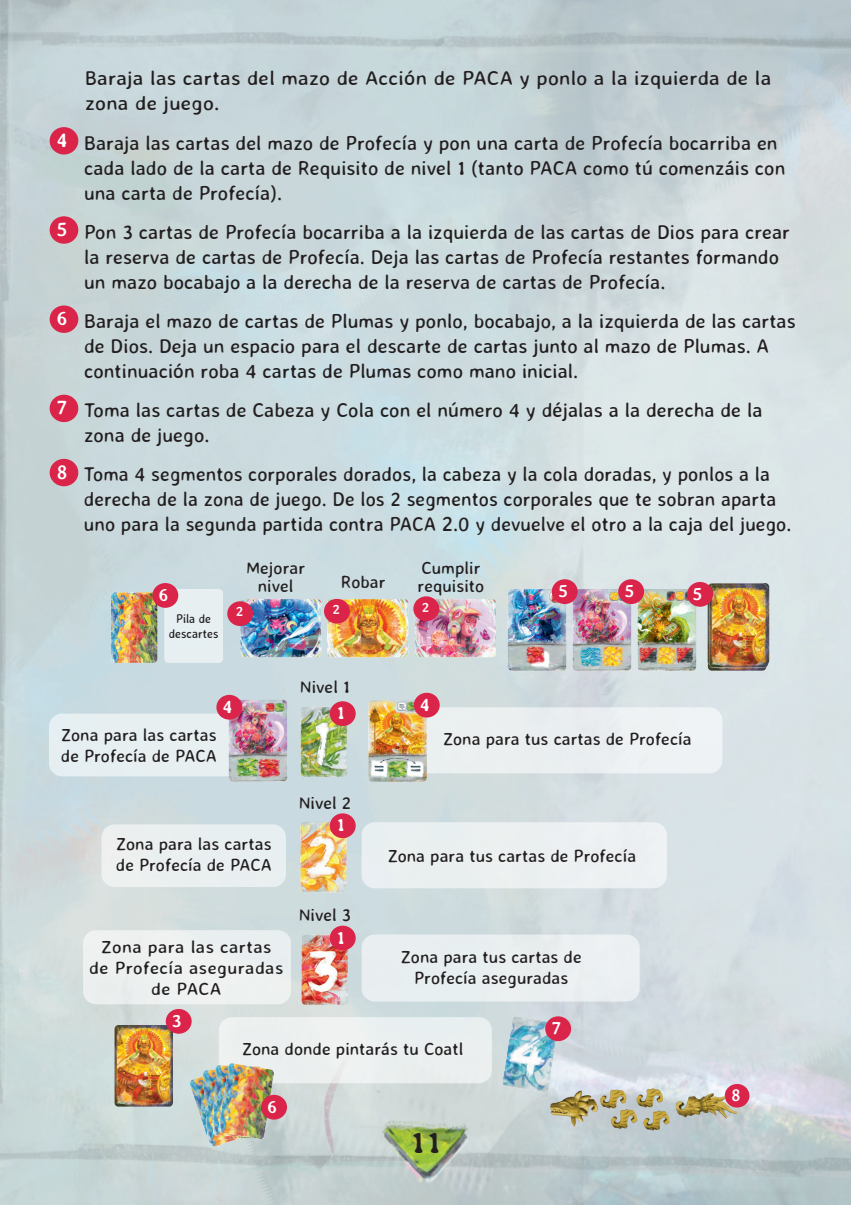
<style>
.page{position:relative;width:851px;height:1205px;background:#fff}
.page>*{position:absolute;margin:0;border:0;box-sizing:border-box;transform-origin:0 0}
.t1{font:700 30px "Averia";color:#231f20}
.t2{font:20px/25px "Averia Sans Libre";color:#231f20}
.t3{font:700 18px "Averia";color:#fff}
.t4{font:17.5px/21px "Averia Sans Libre";color:#231f20}
.t5{font:17.5px/21px "Averia Sans Libre";letter-spacing:.02em;color:#231f20;text-align:center;scale:1.05 1}
.t6{font:700 17px "Averia";color:#fff}
.t7{font:700 13.75px "Averia";color:#fff}
.t8{font:700 13.5px "Averia";color:#fff}
.t9{font:12.5px/15px "Averia Sans Libre";color:#231f20;text-align:center;scale:.95 1}
.s1{font-family:"Averia";font-weight:700;font-size:19.75px;color:#fff}
.s2{font-size:21.25px}
</style>
<div class="page">
<img style="left:0;top:0;width:850px;height:1205px">
<div style="left:50px;top:127px;width:28px;height:27px;background:#da244a;border-radius:50%"></div>
<div style="left:50px;top:216px;width:28px;height:28px;background:#da244a;border-radius:50%"></div>
<div style="left:50px;top:305px;width:28px;height:28px;background:#da244a;border-radius:50%"></div>
<div style="left:50px;top:395px;width:28px;height:27px;background:#da244a;border-radius:50%"></div>
<div style="left:50px;top:459px;width:28px;height:27px;background:#da244a;border-radius:50%"></div>
<div style="left:49px;top:714px;width:203px;height:62px;background:#e7eff1;border-radius:13px"></div>
<img style="left:229px;top:700px;width:61px;height:84px">
<img style="left:507px;top:589px;width:192px;height:84px">
<img style="left:707px;top:583px;width:65px;height:90px">
<img style="left:114px;top:1025px;width:62px;height:84px">
<img style="left:300px;top:706px;width:50px;height:74px">
<img style="left:300px;top:822px;width:50px;height:73px">
<img style="left:301px;top:934px;width:50px;height:74px">
<img style="left:240px;top:599px;width:259px;height:61px">
<img style="left:111px;top:592px;width:49px;height:74px">
<div style="left:164px;top:589px;width:59px;height:74px;background:#e7eff1;border-radius:4px"></div>
<img style="left:502px;top:1016px;width:56px;height:76px">
<div style="left:219px;top:1017px;width:273px;height:66px;background:#ebefef;border-radius:13px"></div>
<div style="left:417px;top:707px;width:305px;height:66px;background:#eceff0;border-radius:13px"></div>
<div style="left:361px;top:822px;width:305px;height:66px;background:#ebeff0;border-radius:13px"></div>
<div style="left:101px;top:824px;width:185px;height:63px;background:#eaeff0;border-radius:13px"></div>
<div style="left:83px;top:930px;width:208px;height:74px;background:#edf1f0;border-radius:13px"></div>
<div style="left:361px;top:934px;width:278px;height:67px;background:#e9eff0;border-radius:13px"></div>
<div style="left:330px;top:701px;width:25px;height:25px;background:#da244a;border-radius:50%"></div>
<div style="left:330px;top:813px;width:25px;height:25px;background:#da244a;border-radius:50%"></div>
<div style="left:330px;top:925px;width:25px;height:25px;background:#da244a;border-radius:50%"></div>
<div style="left:545px;top:1016px;width:26px;height:25px;background:#da244a;border-radius:50%"></div>
<div style="left:227px;top:601px;width:26px;height:25px;background:#da244a;border-radius:50%"></div>
<div style="left:324px;top:599px;width:26px;height:25px;background:#da244a;border-radius:50%"></div>
<div style="left:413px;top:596px;width:26px;height:25px;background:#da244a;border-radius:50%"></div>
<div style="left:216px;top:695px;width:26px;height:24px;background:#da244a;border-radius:50%"></div>
<img style="left:529px;top:1082px;width:229px;height:56px">
<div style="left:687px;top:582px;width:26px;height:25px;background:#da244a;border-radius:50%"></div>
<div style="left:166px;top:1009px;width:26px;height:25px;background:#da244a;border-radius:50%"></div>
<div style="left:618px;top:579px;width:26px;height:25px;background:#da244a;border-radius:50%"></div>
<div style="left:551px;top:579px;width:26px;height:25px;background:#da244a;border-radius:50%"></div>
<div style="left:152px;top:583px;width:26px;height:25px;background:#da244a;border-radius:50%"></div>
<img style="left:368px;top:700px;width:61px;height:85px">
<div style="left:414px;top:693px;width:25px;height:24px;background:#da244a;border-radius:50%"></div>
<img style="left:189px;top:1063px;width:85px;height:84px">
<div style="left:261px;top:1095px;width:26px;height:24px;background:#da244a;border-radius:50%"></div>
<p class="t2" style="left:85px;top:66px;width:687px">Baraja las cartas del mazo de Acción de PACA y ponlo a la izquierda de la zona de juego.</p>
<p class="t2" style="left:84px;top:130px;width:702px;text-indent:-28px"><span class="s1">4</span> Baraja las cartas del mazo de Profecía y pon una carta de Profecía bocarriba en cada lado de la carta de Requisito de nivel 1 (tanto PACA como tú comenzáis con una carta de Profecía).</p>
<p class="t2" style="left:84px;top:219px;width:707px;text-indent:-27px"><span class="s1">5</span> Pon 3 cartas de Profecía bocarriba a la izquierda de las cartas de Dios para crear la reserva de cartas de Profecía. Deja las cartas de Profecía restantes formando un mazo bocabajo a la derecha de la reserva de cartas de Profecía.</p>
<p class="t2" style="left:84px;top:308px;width:713px;text-indent:-28px"><span class="s1">6</span> Baraja el mazo de cartas de Plumas y ponlo, bocabajo, a la izquierda de las cartas de Dios. Deja un espacio para el descarte de cartas junto al mazo de Plumas. A continuación roba 4 cartas de Plumas como mano inicial.</p>
<p class="t2" style="left:84px;top:397px;width:680px;text-indent:-27px"><span class="s1">7</span> Toma las cartas de Cabeza y Cola con el número 4 y déjalas a la derecha de la zona de juego.</p>
<p class="t2" style="left:84px;top:461px;width:708px;text-indent:-27px"><span class="s1">8</span> Toma 4 segmentos corporales dorados, la cabeza y la cola doradas, y ponlos a la derecha de la zona de juego. De los 2 segmentos corporales que te sobran aparta uno para la segunda partida contra PACA <span class="s2">2</span>.0 y devuelve el otro a la caja del juego.</p>
<p class="t4" style="left:417px;top:559px;width:68px;line-height:17.5px">Cumplir requisito</p>
<p class="t4" style="left:246px;top:559px;width:61px;line-height:17.5px;text-align:center">Mejorar nivel</p>
<p class="t4" style="left:341px;top:571px;width:46px">Robar</p>
<p class="t3" style="left:158px;top:585px;width:12px">6</p>
<p class="t3" style="left:558px;top:581px;width:12px">5</p>
<p class="t3" style="left:624px;top:581px;width:12px">5</p>
<p class="t7" style="left:236px;top:603px;width:9px">2</p>
<p class="t8" style="left:332px;top:602px;width:9px">2</p>
<p class="t8" style="left:421px;top:599px;width:9px">2</p>
<p class="t9" style="left:169px;top:611px;width:54px">Pila de descartes</p>
<p class="t3" style="left:222px;top:696px;width:12px">4</p>
<p class="t4" style="left:300px;top:676px;width:52px">Nivel 1</p>
<p class="t3" style="left:336px;top:703px;width:11px">1</p>
<p class="t3" style="left:420px;top:694px;width:12px">4</p>
<p class="t3" style="left:692px;top:583px;width:12px">5</p>
<p class="t4" style="left:61px;top:724px;width:157px">Zona para las cartas de Profecía de PACA</p>
<p class="t4" style="left:116px;top:833px;width:157px">Zona para las cartas de Profecía de PACA</p>
<p class="t5" style="left:89px;top:936px;width:186px">Zona para las cartas de Profecía aseguradas de PACA</p>
<p class="t3" style="left:172px;top:1010px;width:12px">3</p>
<p class="t4" style="left:299px;top:792px;width:54px">Nivel 2</p>
<p class="t3" style="left:336px;top:815px;width:11px">1</p>
<p class="t4" style="left:299px;top:904px;width:54px">Nivel 3</p>
<p class="t3" style="left:336px;top:927px;width:11px">1</p>
<p class="t4" style="left:443px;top:728px;width:250px">Zona para tus cartas de Profecía</p>
<p class="t4" style="left:387px;top:845px;width:250px">Zona para tus cartas de Profecía</p>
<p class="t4" style="left:401px;top:945px;width:182px;text-align:center">Zona para tus cartas de<br>Profecía aseguradas</p>
<p class="t3" style="left:551px;top:1018px;width:11px">7</p>
<p class="t4" style="left:242px;top:1038px;width:223px">Zona donde pintarás tu Coatl</p>
<p class="t3" style="left:267px;top:1096px;width:12px">6</p>
<h1 class="t1" style="left:410px;top:1126px;width:34px">11</h1>
<p class="t6" style="left:731px;top:1085px;width:11px">8</p>
</div>
